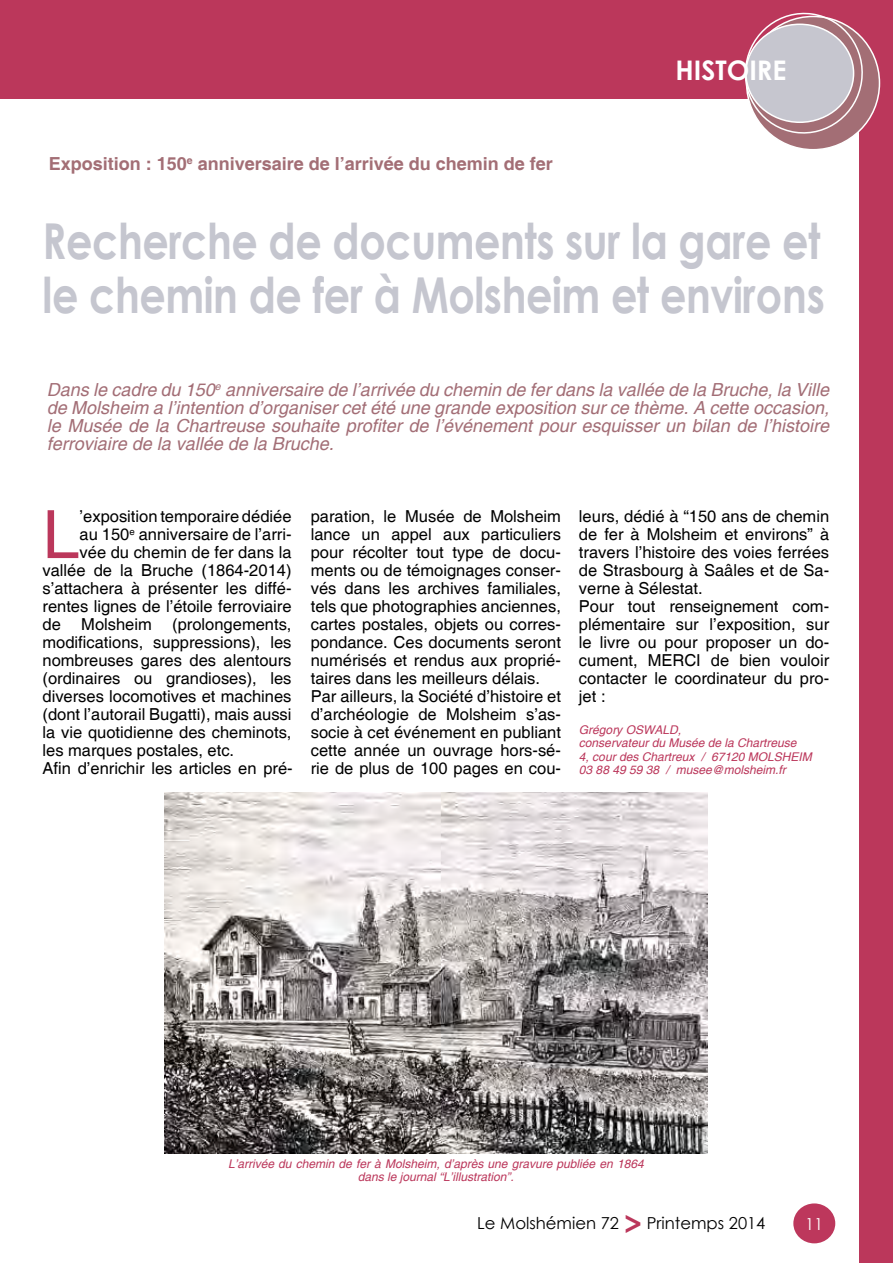
<style>
.page{position:relative;width:893px;height:1263px;background:#fff}
.page>*{position:absolute;margin:0;border:0;box-sizing:border-box;transform-origin:0 0}
.t1{font:66.6px "Helvetica";color:#bb375b}
.t2{font:700 49.5px/54px "Century Gothic";letter-spacing:-.01em;color:#c5c6cf;scale:.83 1}
.t3{font:700 30px "Century Gothic";color:#bb375b}
.t4{font:700 27px "Century Gothic";color:#fff}
.t5{font:italic 18px/18px "Helvetica";color:#a36e76;text-align:justify}
.t6{font:700 18px "Helvetica";color:#a36e75}
.t7{font:16.5px/18px "Helvetica";color:#000}
.t8{font:16.5px "Century Gothic";color:#000}
.t9{font:16.5px "Century Gothic";color:#fff}
.t10{font:italic 12px/13.5px "Helvetica";color:#bb375b}
</style>
<div class="page">
<div style="left:0;top:0;width:893px;height:98px;background:#bb375b"></div>
<div style="left:859px;top:0;width:34px;height:1263px;background:#bb375b"></div>
<div style="left:747px;top:16px;width:132px;height:134px;background:#a36e75;border-radius:50%"></div>
<svg style="left:741px;top:12px;width:125px;height:125px"></svg>
<div style="left:793px;top:1203px;width:42px;height:40px;background:#bd375c;border-radius:50%"></div>
<img style="left:164px;top:792px;width:543px;height:361px">
<p class="t6" style="left:49px;top:153px;width:506px">Exposition : 150<sup>e</sup> anniversaire de l’arrivée du chemin de fer</p>
<p class="t4" style="left:675px;top:49px;width:113px">HISTOIRE</p>
<p class="t2" style="left:43px;top:211px;width:944px">Recherche de documents sur la gare et le chemin de fer à Molsheim et environs</p>
<p class="t5" style="left:47px;top:381px;width:784px">Dans le cadre du 150<sup>e</sup> anniversaire de l’arrivée du chemin de fer dans la vallée de la Bruche, la Ville de Molsheim a l’intention d’organiser cet été une grande exposition sur ce thème. A cette occasion, le Musée de la Chartreuse souhaite profiter de l’événement pour esquisser un bilan de l’histoire ferroviaire de la vallée de la Bruche.</p>
<p class="t1" style="left:43px;top:496px;width:39px">L</p>
<p class="t7" style="left:80px;top:508px;width:213px">’exposition temporaire dédiée</p>
<p class="t7" style="left:80px;top:526px;width:213px">au 150<sup>e</sup> anniversaire de l’arri-</p>
<p class="t7" style="left:80px;top:544px;width:213px">vée du chemin de fer dans la</p>
<p class="t7" style="left:43px;top:562px;width:250px">vallée de la Bruche (1864-2014)</p>
<p class="t7" style="left:43px;top:580px;width:250px">s’attachera à présenter les diffé-</p>
<p class="t7" style="left:43px;top:598px;width:250px">rentes lignes de l’étoile ferroviaire</p>
<p class="t7" style="left:43px;top:616px;width:250px">de Molsheim (prolongements,</p>
<p class="t7" style="left:43px;top:634px;width:251px">modifications, suppressions), les</p>
<p class="t7" style="left:43px;top:652px;width:250px">nombreuses gares des alentours</p>
<p class="t7" style="left:43px;top:670px;width:250px">(ordinaires ou grandioses), les</p>
<p class="t7" style="left:43px;top:688px;width:250px">diverses locomotives et machines</p>
<p class="t7" style="left:43px;top:706px;width:250px">(dont l’autorail Bugatti), mais aussi</p>
<p class="t7" style="left:43px;top:724px;width:250px">la vie quotidienne des cheminots,</p>
<p class="t7" style="left:43px;top:742px;width:193px">les marques postales, etc.</p>
<p class="t7" style="left:43px;top:760px;width:252px">Afin d’enrichir les articles en pré-</p>
<p class="t7" style="left:311px;top:508px;width:252px">paration, le Musée de Molsheim lance un appel aux particuliers pour récolter tout type de docu&shy;ments ou de témoignages conser&shy;vés dans les archives familiales, tels que photographies anciennes, cartes postales, objets ou corres&shy;pondance. Ces documents seront numérisés et rendus aux proprié&shy;taires dans les meilleurs délais.<br>Par ailleurs, la Société d’histoire et d’archéologie de Molsheim s’as&shy;socie à cet événement en publiant cette année un ouvrage hors-sé&shy;rie de plus de 100 pages en cou-</p>
<p class="t7" style="left:579px;top:508px;width:252px">leurs, dédié à “150 ans de chemin de fer à Molsheim et environs” à travers l’histoire des voies ferrées de Strasbourg à Saâles et de Sa&shy;verne à Sélestat.<br>Pour tout renseignement com&shy;plémentaire sur l’exposition, sur le livre ou pour proposer un do&shy;cument, MERCI de bien vouloir contacter le coordinateur du pro&shy;jet :</p>
<p class="t10" style="left:579px;top:723px;width:234px">Grégory OSWALD,<br>conservateur du Musée de la Chartreuse<br>4, cour des Chartreux / 67120 MOLSHEIM<br>03 88 49 59 38 / musee@molsheim.fr</p>
<p class="t10" style="left:228px;top:1157px;width:417px;text-align:center">L’arrivée du chemin de fer à Molsheim, d’après une gravure publiée en 1864 dans le journal “L’illustration”.</p>
<h3 class="t3" style="left:624px;top:1201px;width:19px">&gt;</h3>
<p class="t8" style="left:477px;top:1211px;width:143px">Le Molshémien 72</p>
<p class="t8" style="left:647px;top:1211px;width:120px">Printemps 2014</p>
<p class="t9" style="left:805px;top:1212px;width:20px">11</p>
</div>
